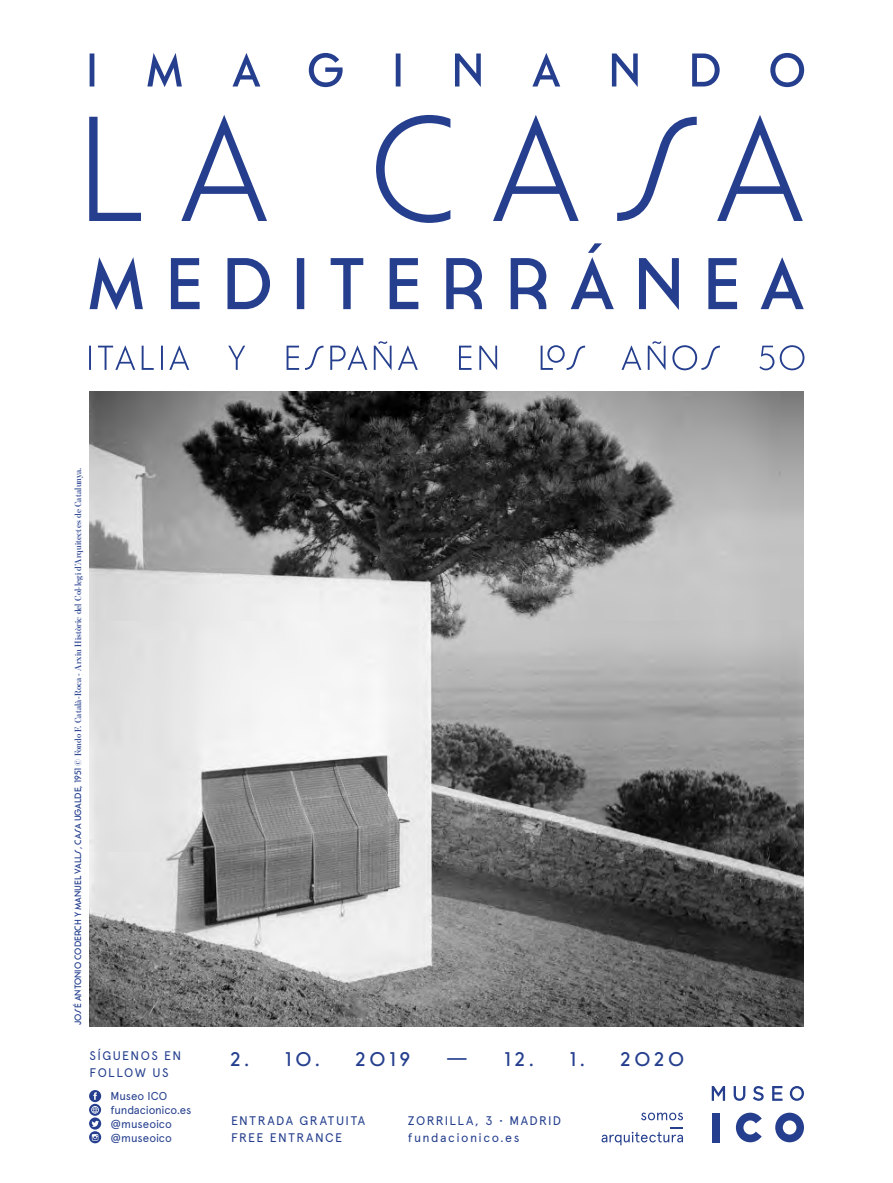
<style>
.page{position:relative;width:893px;height:1183px;background:#fff}
.page>*{position:absolute;margin:0;border:0;box-sizing:border-box;transform-origin:0 0}
.t1{font:19.8px "Cassannet Plus+YYCBQH";color:#253f8e}
.t2{font:12.45px/17.1px "Apercu+YVMSOR";letter-spacing:.115em;color:#253f8e}
.t3{font:11.55px/14.1px "Apercu+YVMSOR";letter-spacing:-.01em;color:#253f8e}
.t4{font:9.15px "Benton Mod Disp Semibold+QKCSXG";letter-spacing:.02em;color:#253f8e}
.s1{font-family:"Cassannet Plus+YYCBQH"}
.s2{font-family:"Brown Regular+ENNNMH"}
</style>
<div class="page">
<img style="left:90px;top:391px;width:714px;height:634px">
<svg style="left:712px;top:1086px;width:13px;height:14px"></svg>
<svg style="left:734px;top:1086px;width:11px;height:14px"></svg>
<svg style="left:753px;top:1086px;width:11px;height:14px"></svg>
<svg style="left:790px;top:1086px;width:14px;height:14px"></svg>
<svg style="left:772px;top:1086px;width:10px;height:14px"></svg>
<div style="left:712px;top:1112px;width:7px;height:29px;background:#253f8e"></div>
<svg style="left:736px;top:1112px;width:26px;height:29px"></svg>
<svg style="left:775px;top:1112px;width:29px;height:29px"></svg>
<svg style="left:641px;top:1112px;width:42px;height:7px"></svg>
<svg style="left:602px;top:1127px;width:81px;height:17px"></svg>
<svg style="left:89px;top:1090px;width:12px;height:52px"></svg>
<svg style="left:89px;top:341px;width:715px;height:29px"></svg>
<svg style="left:89px;top:115px;width:714px;height:108px"></svg>
<svg style="left:90px;top:53px;width:714px;height:34px"></svg>
<svg style="left:90px;top:243px;width:714px;height:67px"></svg>
<p class="t4" style="left:73px;top:1024px;width:559px;rotate:-90deg"><span class="s1">JoSé Antonio Coderch y Manuel VallS, CaSa Ugalde, 1951</span> © Fondo F. Català-Roca - Arxiu Històric del Col·legi d’Arquitectes de Catalunya.</p>
<h2 class="t2" style="left:90px;top:1047px;width:93px">SÍGUENOS EN<br>FOLLOW US</h2>
<p class="t3" style="left:111px;top:1089px;width:82px">Museo ICO fundacionico.es @museoico @museoico</p>
<h1 class="t1" style="left:230px;top:1051px;width:91px"><span class="s2">2</span>. 10.</h1>
<h1 class="t1" style="left:355px;top:1051px;width:56px"><span class="s2">2</span>019</h1>
<h1 class="t1" style="left:446px;top:1051px;width:89px">— 1<span class="s2">2</span>.</h1>
<h1 class="t1" style="left:569px;top:1051px;width:116px">1. <span class="s2">2</span>0<span class="s2">2</span>0</h1>
<h2 class="t2" style="left:231px;top:1113px;width:136px">ENTRADA GRATUITA<br>FREE ENTRANCE</h2>
<h2 class="t2" style="left:408px;top:1113px;width:155px">ZORRILLA, 3 • MADRID fundacionico.es</h2>
</div>
